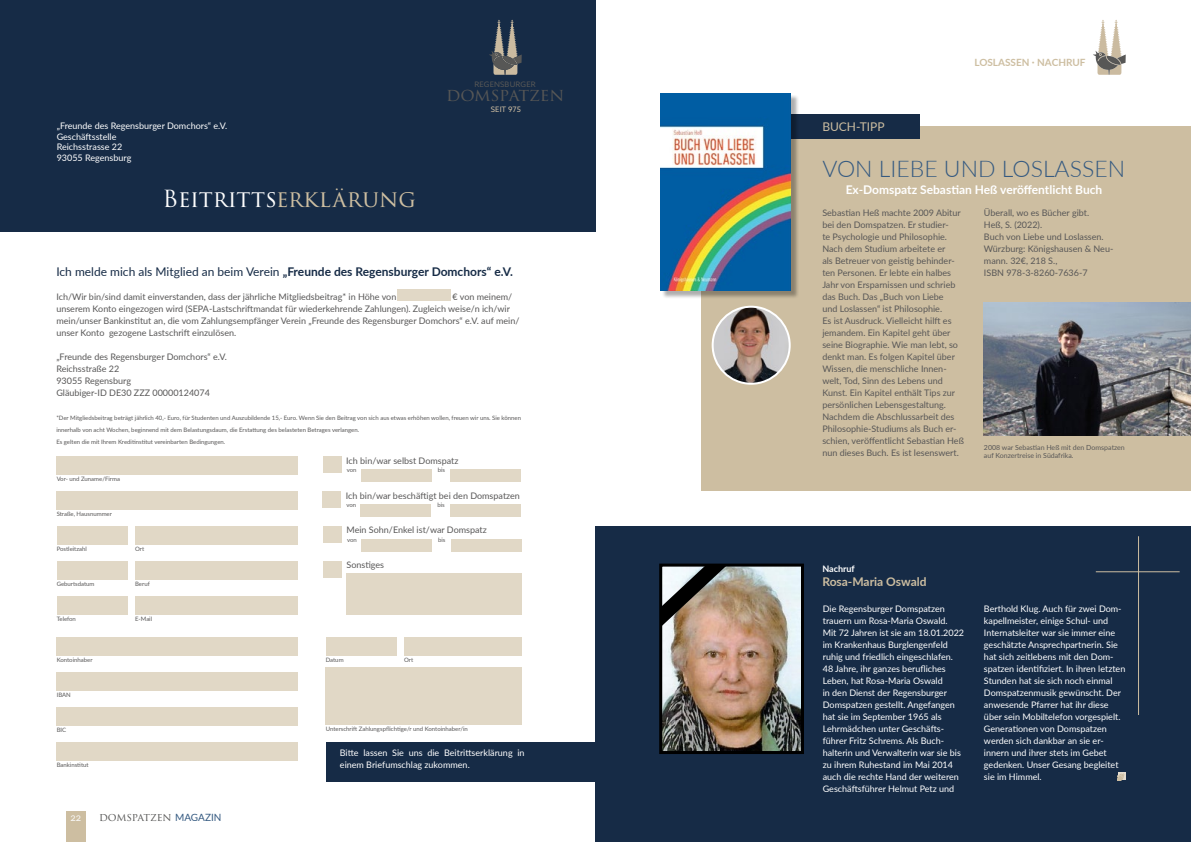
<style>
.page{position:relative;width:1191px;height:842px;background:#fff}
.page>*{position:absolute;margin:0;border:0;box-sizing:border-box;transform-origin:0 0}
.t1{font:300 23px "Lato";color:#355a81}
.t2{font:23px "Trajan Pro 3";letter-spacing:-.01em;color:#fff}
.t3{font:17.4px "Trajan Pro 3";letter-spacing:-.015em;color:#575756}
.t4{font:700 12px "Lato";color:#162b46}
.t5{font:700 12px "Lato";color:#fff}
.t6{font:700 12px "Lato";color:#cdbea1}
.t7{font:12px "Lato";color:#cdbea1}
.t8{font:10.9px "Trajan Pro 3";letter-spacing:-.015em;color:#575756}
.t9{font:700 10px "Lato";color:#cdbea1}
.t10{font:10px "Lato";color:#f9f9f8}
.t11{font:9px/12px "Lato";color:#585757}
.t12{font:9px/12px "Lato";color:#fff}
.t13{font:700 9px "Lato";color:#fff}
.t14{font:7.5px "Azo Sans";letter-spacing:.02em;color:#575756}
.t15{font:7.5px "Azo Sans";color:#cbbba0}
.t16{font:7px/8.4px "Lato";color:#585757}
.t17{font:6px/12px "Lato";color:#585757}
.s1{color:#cdbea1}
.s2{font-weight:400}
.s3{font-family:"Lato";font-size:10px;color:#355a81}
</style>
<div class="page">
<div style="left:66px;top:811px;width:20px;height:31px;background:#cdbea1"></div>
<svg style="left:1093px;top:20px;width:32px;height:55px"></svg>
<div style="left:595px;top:526px;width:596px;height:316px;background:#162b46"></div>
<div style="left:701px;top:126px;width:490px;height:365px;background:#cdbea1"></div>
<div style="left:750px;top:115px;width:169px;height:24px;background:#162b46"></div>
<div style="left:0;top:0;width:595px;height:232px;background:#162b46"></div>
<div style="left:57px;top:457px;width:241px;height:18px;background:#e1d8c6"></div>
<div style="left:57px;top:491px;width:241px;height:19px;background:#e1d8c6"></div>
<div style="left:57px;top:526px;width:71px;height:19px;background:#e1d8c6"></div>
<div style="left:135px;top:526px;width:163px;height:19px;background:#e1d8c6"></div>
<div style="left:57px;top:561px;width:71px;height:19px;background:#e1d8c6"></div>
<div style="left:135px;top:561px;width:163px;height:19px;background:#e1d8c6"></div>
<div style="left:326px;top:667px;width:196px;height:58px;background:#e1d8c6"></div>
<div style="left:360px;top:504px;width:71px;height:13px;background:#e1d8c6"></div>
<div style="left:450px;top:504px;width:71px;height:13px;background:#e1d8c6"></div>
<div style="left:322px;top:491px;width:19px;height:17px;background:#e1d8c6"></div>
<div style="left:322px;top:456px;width:19px;height:17px;background:#e1d8c6"></div>
<div style="left:361px;top:469px;width:71px;height:13px;background:#e1d8c6"></div>
<div style="left:450px;top:469px;width:71px;height:13px;background:#e1d8c6"></div>
<div style="left:361px;top:539px;width:71px;height:13px;background:#e1d8c6"></div>
<div style="left:451px;top:539px;width:71px;height:13px;background:#e1d8c6"></div>
<div style="left:323px;top:526px;width:19px;height:17px;background:#e1d8c6"></div>
<div style="left:346px;top:574px;width:176px;height:41px;background:#e1d8c6"></div>
<div style="left:323px;top:561px;width:19px;height:17px;background:#e1d8c6"></div>
<div style="left:397px;top:289px;width:53px;height:12px;background:#e1d8c6"></div>
<svg style="left:489px;top:19px;width:33px;height:56px"></svg>
<div style="left:57px;top:637px;width:241px;height:19px;background:#e1d8c6"></div>
<div style="left:57px;top:672px;width:241px;height:19px;background:#e1d8c6"></div>
<div style="left:57px;top:707px;width:241px;height:19px;background:#e1d8c6"></div>
<div style="left:57px;top:742px;width:241px;height:19px;background:#e1d8c6"></div>
<div style="left:326px;top:637px;width:70px;height:19px;background:#e1d8c6"></div>
<div style="left:404px;top:637px;width:117px;height:19px;background:#e1d8c6"></div>
<div style="left:326px;top:742px;width:269px;height:40px;background:#162b46"></div>
<div style="left:57px;top:596px;width:71px;height:19px;background:#e1d8c6"></div>
<div style="left:135px;top:596px;width:163px;height:19px;background:#e1d8c6"></div>
<div style="left:661px;top:95px;width:138px;height:204px;background:#000;opacity:.32"></div>
<img style="left:660px;top:93px;width:130px;height:198px">
<img style="left:984px;top:302px;width:207px;height:134px">
<img style="left:712px;top:307px;width:77px;height:77px;border-radius:39px">
<div style="left:711px;top:306px;width:79px;height:79px;border:2px solid #fff;border-radius:50%"></div>
<img style="left:663px;top:568px;width:137px;height:182px">
<div style="left:659px;top:564px;width:145px;height:190px;border:3px solid #000"></div>
<svg style="left:1117px;top:773px;width:8px;height:7px"></svg>
<svg style="left:660px;top:565px;width:67px;height:62px;background:#8c8176"></svg>
<hr style="left:1138px;top:536px;width:1px;height:179px;background:#cdbea1">
<hr style="left:1095px;top:571px;width:84px;height:1px;background:#cdbea1">
<p class="t14" style="left:474px;top:79px;width:63px">REGENSBURGER</p>
<h2 class="t3" style="left:446px;top:83px;width:120px">domspatzen</h2>
<p class="t12" style="left:57px;top:120px;width:172px;line-height:10.8px">„Freunde des Regensburger Domchors“ e.V.<br>Geschäftsstelle<br>Reichsstrasse 22<br>93055 Regensburg</p>
<h1 class="t2" style="left:162px;top:183px;width:255px">Beitritts<span class="s1">erklärung</span></h1>
<p class="t15" style="left:491px;top:104px;width:32px">SEIT 975</p>
<h3 class="t4" style="left:56px;top:263px;width:458px"><span class="s2">Ich melde mich als Mitglied an beim Verein</span> „Freunde des Regensburger Domchors“ e.V.</h3>
<p class="t11" style="left:56px;top:290px;width:341px">Ich/Wir bin/sind damit einverstanden, dass der jährliche Mitgliedsbeitrag* in Höhe von</p>
<p class="t11" style="left:56px;top:290px;width:464px;text-indent:396px">€ von meinem/ unserem Konto eingezogen wird (SEPA-Lastschriftmandat für wiederkehrende Zahlungen). Zugleich weise/n ich/wir mein/unser Bankinstitut an, die vom Zahlungsempfänger Verein „Freunde des Regensburger Domchors“ e.V. auf mein/ unser Konto gezogene Lastschrift einzulösen.</p>
<p class="t11" style="left:56px;top:350px;width:172px">„Freunde des Regensburger Domchors“ e.V.<br>Reichsstraße 22<br>93055 Regensburg<br>Gläubiger-ID DE30 ZZZ 00000124074</p>
<p class="t17" style="left:56px;top:412px;width:466px">*Der Mitgliedsbeitrag beträgt jährlich 40,- Euro, für Studenten und Auszubildende 15,- Euro. Wenn Sie den Beitrag von sich aus etwas erhöhen wollen, freuen wir uns. Sie können innerhalb von acht Wochen, beginnend mit dem Belastungsdaum, die Erstattung des belasteten Betrages verlangen.<br>Es gelten die mit Ihrem Kreditinstitut vereinbarten Bedingungen.</p>
<p class="t17" style="left:57px;top:473px;width:65px">Vor- und Zuname/Firma</p>
<p class="t17" style="left:57px;top:508px;width:57px">Straße, Hausnummer</p>
<p class="t17" style="left:57px;top:543px;width:32px">Postleitzahl</p>
<p class="t17" style="left:135px;top:543px;width:11px">Ort</p>
<p class="t17" style="left:57px;top:578px;width:39px">Geburtsdatum</p>
<p class="t17" style="left:135px;top:578px;width:16px">Beruf</p>
<p class="t17" style="left:57px;top:613px;width:21px">Telefon</p>
<p class="t17" style="left:135px;top:613px;width:19px">E-Mail</p>
<p class="t17" style="left:57px;top:654px;width:37px">Kontoinhaber</p>
<p class="t17" style="left:57px;top:689px;width:16px">IBAN</p>
<p class="t17" style="left:57px;top:723px;width:11px">BIC</p>
<p class="t17" style="left:57px;top:758px;width:33px">Bankinstitut</p>
<p class="t10" style="left:71px;top:810px;width:12px">22</p>
<p class="t8" style="left:99px;top:809px;width:124px">domspatzen <span class="s3">MAGAZIN</span></p>
<p class="t11" style="left:346px;top:454px;width:114px">Ich bin/war selbst Domspatz</p>
<p class="t17" style="left:347px;top:464px;width:11px">von</p>
<p class="t17" style="left:438px;top:464px;width:9px">bis</p>
<p class="t11" style="left:346px;top:489px;width:176px">Ich bin/war beschäftigt bei den Domspatzen</p>
<p class="t17" style="left:346px;top:499px;width:11px">von</p>
<p class="t17" style="left:437px;top:499px;width:9px">bis</p>
<p class="t11" style="left:346px;top:524px;width:142px">Mein Sohn/Enkel ist/war Domspatz</p>
<p class="t17" style="left:347px;top:534px;width:11px">von</p>
<p class="t17" style="left:438px;top:534px;width:9px">bis</p>
<p class="t11" style="left:346px;top:559px;width:39px">Sonstiges</p>
<p class="t17" style="left:326px;top:654px;width:19px">Datum</p>
<p class="t17" style="left:404px;top:654px;width:11px">Ort</p>
<p class="t17" style="left:326px;top:722px;width:144px">Unterschrift Zahlungspflichtige/r und Kontoinhaber/in</p>
<p class="t12" style="left:340px;top:746px;width:186px">Bitte lassen Sie uns die Beitrittserklärung in einem Briefumschlag zukommen.</p>
<p class="t9" style="left:974px;top:55px;width:113px">LOSLASSEN · NACHRUF</p>
<h3 class="t7" style="left:822px;top:118px;width:64px">BUCH-TIPP</h3>
<h1 class="t1" style="left:822px;top:153px;width:304px">VON LIEBE UND LOSLASSEN</h1>
<h3 class="t5" style="left:845px;top:180px;width:258px">Ex-Domspatz Sebastian Heß veröffentlicht Buch</h3>
<p class="t11" style="left:822px;top:206px;width:143px">Sebastian Heß machte 2009 Abitur bei den Domspatzen. Er studier-<br>te Psychologie und Philosophie.<br>Nach dem Studium arbeitete er<br>als Betreuer von geistig behinder&shy;ten Personen. Er lebte ein halbes Jahr von Ersparnissen und schrieb das Buch. Das „Buch von Liebe<br>und Loslassen“ ist Philosophie.<br>Es ist Ausdruck. Vielleicht hilft es jemandem. Ein Kapitel geht über seine Biographie. Wie man lebt, so denkt man. Es folgen Kapitel über Wissen, die menschliche Innen&shy;welt, Tod, Sinn des Lebens und Kunst. Ein Kapitel enthält Tips zur persönlichen Lebensgestaltung.<br>Nachdem die Abschlussarbeit des Philosophie-Studiums als Buch er&shy;schien, veröffentlicht Sebastian Heß nun dieses Buch. Es ist lesenswert.</p>
<p class="t11" style="left:984px;top:206px;width:131px">Überall, wo es Bücher gibt.<br>Heß, S. (2022).<br>Buch von Liebe und Loslassen.<br>Würzburg: Königshausen &amp; Neu&shy;mann. 32€, 218 S.,<br>ISBN 978-3-8260-7636-7</p>
<p class="t16" style="left:984px;top:443px;width:142px">2008 war Sebastian Heß mit den Domspatzen auf Konzertreise in Südafrika.</p>
<p class="t13" style="left:822px;top:562px;width:34px">Nachruf</p>
<h3 class="t6" style="left:822px;top:573px;width:106px">Rosa-Maria Oswald</h3>
<p class="t12" style="left:822px;top:602px;width:143px">Die Regensburger Domspatzen trauern um Rosa-Maria Oswald.<br>Mit 72 Jahren ist sie am 18.01.2022 im Krankenhaus Burglengenfeld ruhig und friedlich eingeschlafen.<br>48 Jahre, ihr ganzes berufliches<br>Leben, hat Rosa-Maria Oswald<br>in den Dienst der Regensburger<br>Domspatzen gestellt. Angefangen hat sie im September 1965 als<br>Lehrmädchen unter Geschäfts&shy;führer Fritz Schrems. Als Buch&shy;halterin und Verwalterin war sie bis zu ihrem Ruhestand im Mai 2014 auch die rechte Hand der weiteren<br>Geschäftsführer Helmut Petz und</p>
<p class="t12" style="left:984px;top:602px;width:143px">Berthold Klug. Auch für zwei Dom&shy;kapellmeister, einige Schul- und<br>Internatsleiter war sie immer eine geschätzte Ansprechpartnerin. Sie hat sich zeitlebens mit den Dom&shy;spatzen identifiziert. In ihren letzten<br>Stunden hat sie sich noch einmal<br>Domspatzenmusik gewünscht. Der anwesende Pfarrer hat ihr diese über sein Mobiltelefon vorgespielt.<br>Generationen von Domspatzen werden sich dankbar an sie er&shy;innern und ihrer stets im Gebet gedenken. Unser Gesang begleitet sie im Himmel.</p>
</div>
